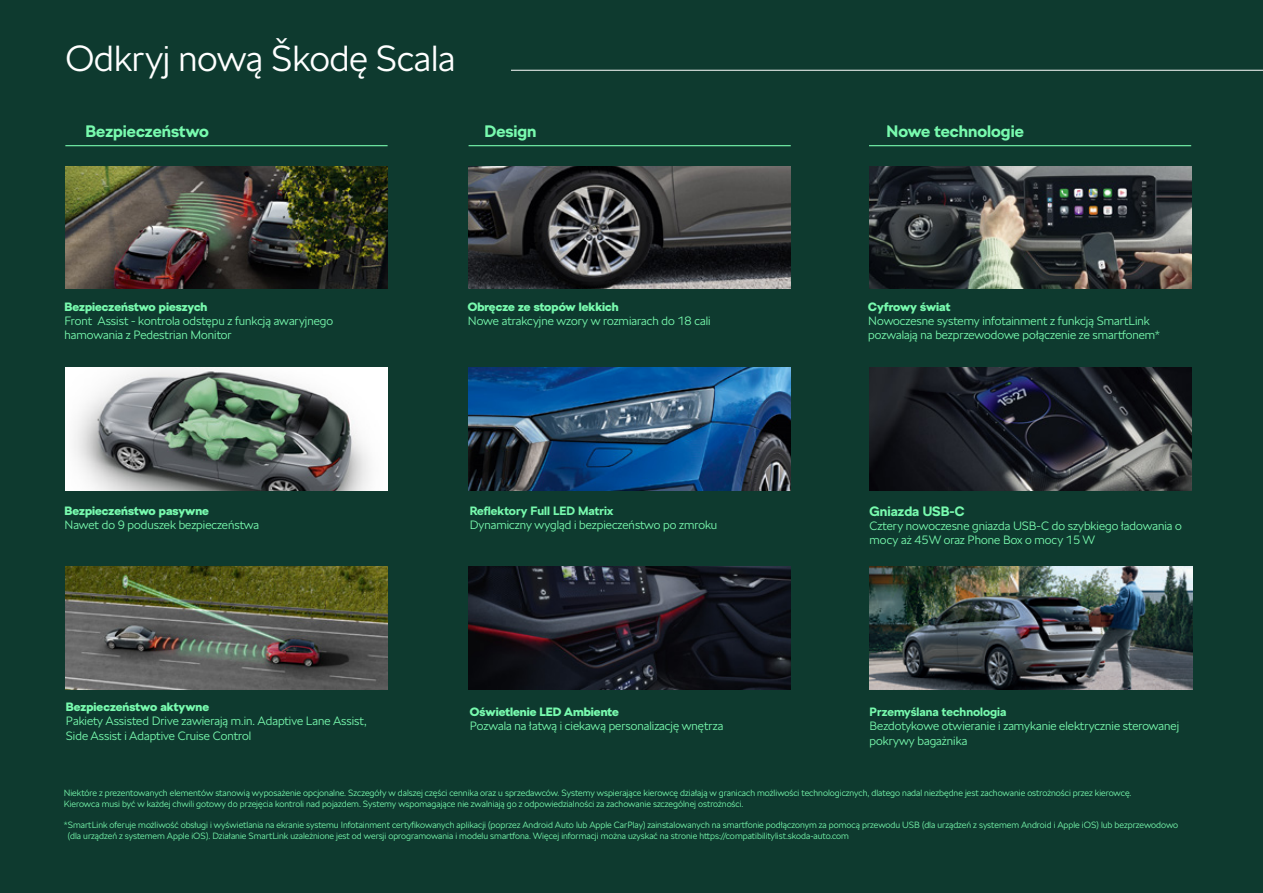
<style>
.page{position:relative;width:1263px;height:893px;background:#0e3a2f}
.page>*{position:absolute;margin:0;border:0;box-sizing:border-box;transform-origin:0 0}
._04_Subhead_17pt{font:300 36px "SKODA Next";color:#fff}
._04_Subhead_17pt-2{font:700 16.5px "SKODA Next";color:#78faae}
.t1{font:700 13.5px "SKODA Next";color:#78faae}
._04_Subhead_17pt-3{font:300 12px/14.4px "SKODA Next";color:#78faae}
._04_Subhead_17pt-4{font:900 12px "SKODA Next";color:#78faae}
.t2{font:700 12px "SKODA Next";color:#78faae}
.t3{font:300 9px/10.8px "SKODA Next";color:#78faae}
.s1{font-weight:700}
</style>
<div class="page">
<img style="left:65px;top:166px;width:323px;height:123px">
<img style="left:65px;top:368px;width:323px;height:122px">
<img style="left:469px;top:368px;width:322px;height:122px">
<img style="left:469px;top:567px;width:322px;height:122px">
<img style="left:869px;top:567px;width:323px;height:122px">
<img style="left:869px;top:166px;width:322px;height:123px">
<img style="left:869px;top:368px;width:322px;height:122px">
<img style="left:469px;top:166px;width:322px;height:123px">
<img style="left:65px;top:567px;width:323px;height:122px">
<hr style="left:511px;top:70px;width:752px;height:1px;background:#fff">
<hr style="left:469px;top:145px;width:322px;height:1px;background:#78faae">
<hr style="left:869px;top:145px;width:322px;height:1px;background:#78faae">
<hr style="left:65px;top:145px;width:323px;height:1px;background:#78faae">
<p class="_04_Subhead_17pt" style="left:65px;top:34px;width:392px">Odkryj nową Škodę Scala</p>
<p class="_04_Subhead_17pt-2" style="left:85px;top:120px;width:125px">Bezpieczeństwo</p>
<p class="_04_Subhead_17pt-2" style="left:485px;top:120px;width:53px">Design</p>
<p class="_04_Subhead_17pt-2" style="left:887px;top:120px;width:139px">Nowe technologie</p>
<p class="_04_Subhead_17pt-4" style="left:64px;top:298px;width:144px">Bezpieczeństwo pieszych</p>
<p class="_04_Subhead_17pt-3" style="left:64px;top:314px;width:270px">Front Assist - kontrola odstępu z funkcją awaryjnego hamowania z Pedestrian Monitor</p>
<p class="_04_Subhead_17pt-4" style="left:468px;top:298px;width:152px">Obręcze ze stopów lekkich</p>
<p class="_04_Subhead_17pt-3" style="left:468px;top:314px;width:244px">Nowe atrakcyjne wzory w rozmiarach do 18 cali</p>
<p class="_04_Subhead_17pt-4" style="left:868px;top:298px;width:84px">Cyfrowy świat</p>
<p class="_04_Subhead_17pt-3" style="left:868px;top:314px;width:293px">Nowoczesne systemy infotainment z funkcją SmartLink pozwalają na bezprzewodowe połączenie ze smartfonem*</p>
<p class="_04_Subhead_17pt-4" style="left:64px;top:502px;width:146px">Bezpieczeństwo pasywne</p>
<p class="_04_Subhead_17pt-3" style="left:64px;top:518px;width:196px">Nawet do 9 poduszek bezpieczeństwa</p>
<p class="_04_Subhead_17pt-3" style="left:470px;top:503px;width:249px"><span class="s1">Reflektory Full LED Matrix<br></span>Dynamiczny wygląd i bezpieczeństwo po zmroku</p>
<p class="t1" style="left:870px;top:502px;width:96px">Gniazda USB-C</p>
<p class="_04_Subhead_17pt-3" style="left:870px;top:519px;width:314px">Cztery nowoczesne gniazda USB-C do szybkiego ładowania o mocy aż 45W oraz Phone Box o mocy 15 W</p>
<p class="_04_Subhead_17pt-4" style="left:66px;top:698px;width:145px">Bezpieczeństwo aktywne</p>
<p class="_04_Subhead_17pt-3" style="left:66px;top:714px;width:302px">Pakiety Assisted Drive zawierają m.in. Adaptive Lane Assist,<br>Side Assist i Adaptive Cruise Control</p>
<p class="_04_Subhead_17pt-4" style="left:470px;top:703px;width:150px">Oświetlenie LED Ambiente</p>
<p class="_04_Subhead_17pt-3" style="left:470px;top:719px;width:255px">Pozwala na łatwą i ciekawą personalizację wnętrza</p>
<p class="t2" style="left:870px;top:703px;width:138px">Przemyślana technologia</p>
<p class="_04_Subhead_17pt-3" style="left:870px;top:719px;width:311px">Bezdotykowe otwieranie i zamykanie elektrycznie sterowanej pokrywy bagażnika</p>
<p class="t3" style="left:64px;top:787px;width:1069px">Niektóre z prezentowanych elementów stanowią wyposażenie opcjonalne. Szczegóły w dalszej części cennika oraz u sprzedawców. Systemy wspierające kierowcę działają w granicach możliwości technologicznych, dlatego nadal niezbędne jest zachowanie ostrożności przez kierowcę.<br>Kierowca musi być w każdej chwili gotowy do przejęcia kontroli nad pojazdem. Systemy wspomagające nie zwalniają go z odpowiedzialności za zachowanie szczególnej ostrożności.</p>
<p class="t3" style="left:68px;top:820px;width:1112px;text-indent:-4px">*SmartLink oferuje możliwość obsługi i wyświetlania na ekranie systemu Infotainment certyfikowanych aplikacji (poprzez Android Auto lub Apple CarPlay) zainstalowanych na smartfonie podłączonym za pomocą przewodu USB (dla urządzeń z systemem Android i Apple iOS) lub bezprzewodowo (dla urządzeń z systemem Apple iOS). Działanie SmartLink uzależnione jest od wersji oprogramowania i modelu smartfona. Więcej informacji można uzyskać na stronie https://compatibilitylist.skoda-auto.com</p>
</div>
